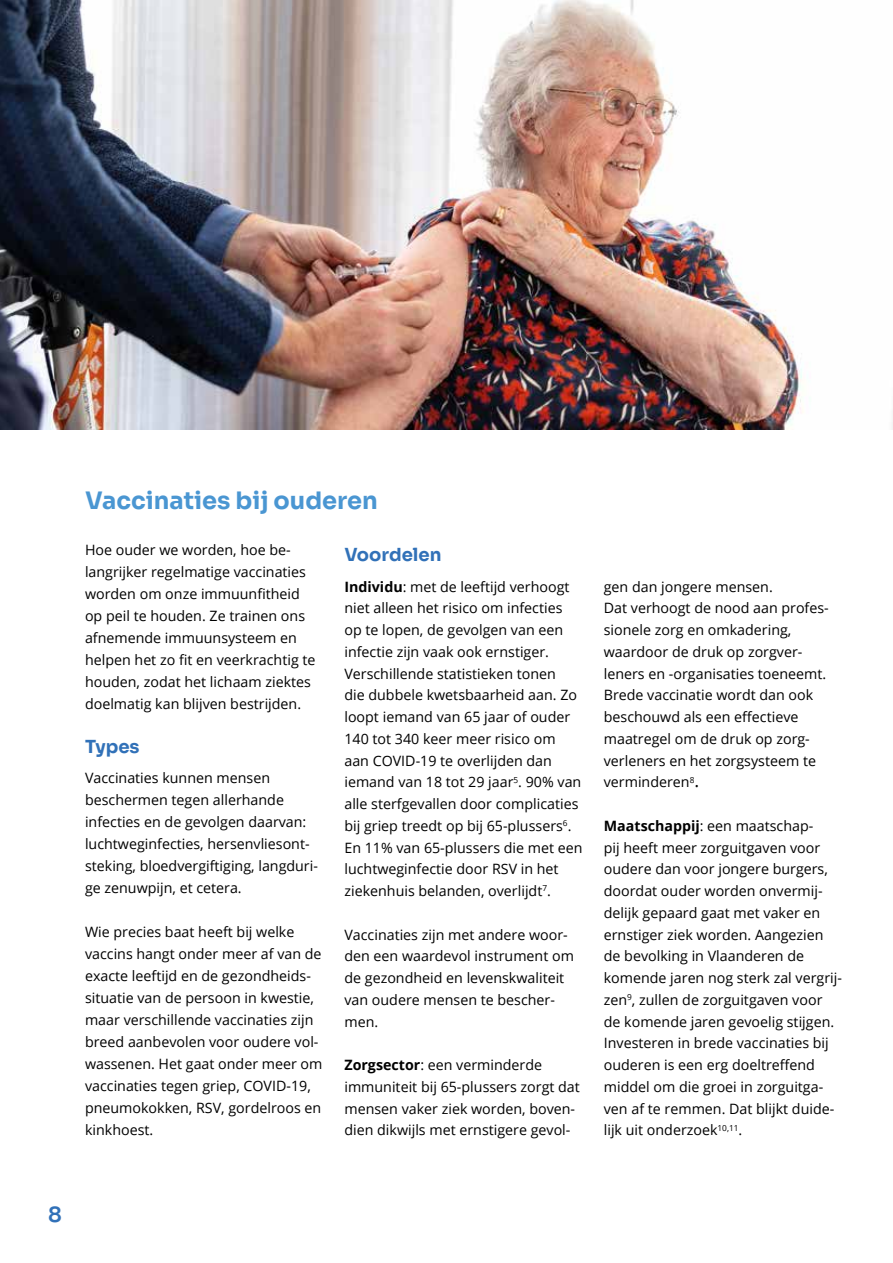
<style>
.page{position:relative;width:893px;height:1263px;background:#fff}
.page>*{position:absolute;margin:0;border:0;box-sizing:border-box;transform-origin:0 0}
.t1{font:700 24px "Sora";color:#4a96d2}
.t2{font:600 21px "Sora";color:#3171b8}
.t3{font:700 18px "Sora";color:#3171b8}
.t4{font:14.25px/21.8px "Open Sans";color:#000}
.s1{font-weight:700}
.s2{font-size:18px}
</style>
<div class="page">
<img style="left:0;top:0;width:804px;height:429px">
<h1 class="t1" style="left:85px;top:481px;width:294px">Vaccinaties bij ouderen</h1>
<p class="t4" style="left:85px;top:538px;width:232px">Hoe ouder we worden, hoe be&shy;langrijker regelmatige vaccinaties worden om onze immuunfitheid op peil te houden. Ze trainen ons afnemende immuunsysteem en helpen het zo fit en veerkrachtig te houden, zodat het lichaam ziektes doelmatig kan blijven bestrijden.</p>
<p class="t3" style="left:85px;top:731px;width:56px">Types</p>
<p class="t4" style="left:85px;top:767px;width:234px">Vaccinaties kunnen mensen beschermen tegen allerhande infecties en de gevolgen daarvan: luchtweginfecties, hersenvliesont&shy;steking, bloedvergiftiging, langduri&shy;ge zenuwpijn, et cetera.</p>
<p class="t4" style="left:85px;top:921px;width:239px">Wie precies baat heeft bij welke vaccins hangt onder meer af van de exacte leeftijd en de gezondheids&shy;situatie van de persoon in kwestie, maar verschillende vaccinaties zijn breed aanbevolen voor oudere vol&shy;wassenen. Het gaat onder meer om vaccinaties tegen griep, COVID-19, pneumokokken, RSV, gordelroos en kinkhoest.</p>
<p class="t3" style="left:344px;top:540px;width:99px">Voordelen</p>
<p class="t4" style="left:344px;top:575px;width:240px"><span class="s1">Individu</span>: met de leeftijd verhoogt niet alleen het risico om infecties op te lopen, de gevolgen van een infectie zijn vaak ook ernstiger.<br>Verschillende statistieken tonen<br>die dubbele kwetsbaarheid aan. Zo loopt iemand van 65 jaar of ouder 140 tot 340 keer meer risico om aan COVID-19 te overlijden dan iemand van 18 tot 29 jaar<sup>5</sup>. 90% van alle sterfgevallen door complicaties bij griep treedt op bij 65-plussers<sup>6</sup>.<br>En 11% van 65-plussers die met een luchtweginfectie door RSV in het ziekenhuis belanden, overlijdt<sup>7</sup>.</p>
<p class="t4" style="left:344px;top:923px;width:231px">Vaccinaties zijn met andere woor&shy;den een waardevol instrument om de gezondheid en levenskwaliteit van oudere mensen te bescher&shy;men.</p>
<p class="t4" style="left:344px;top:1054px;width:237px"><span class="s1">Zorgsector</span>: een verminderde immuniteit bij 65-plussers zorgt dat mensen vaker ziek worden, boven&shy;dien dikwijls met ernstigere gevol-</p>
<p class="t4" style="left:604px;top:575px;width:227px">gen dan jongere mensen.<br>Dat verhoogt de nood aan profes&shy;sionele zorg en omkadering, waardoor de druk op zorgver&shy;leners en -organisaties toeneemt.<br>Brede vaccinatie wordt dan ook beschouwd als een effectieve maatregel om de druk op zorg&shy;verleners en het zorgsysteem te verminderen<sup>8</sup><span class="s2">.</span></p>
<p class="t4" style="left:604px;top:814px;width:240px"><span class="s1">Maatschappij</span>: een maatschap-<br>pij heeft meer zorguitgaven voor oudere dan voor jongere burgers, doordat ouder worden onvermij&shy;delijk gepaard gaat met vaker en ernstiger ziek worden. Aangezien de bevolking in Vlaanderen de komende jaren nog sterk zal vergrij&shy;zen<sup>9</sup>, zullen de zorguitgaven voor de komende jaren gevoelig stijgen.<br>Investeren in brede vaccinaties bij ouderen is een erg doeltreffend middel om die groei in zorguitga&shy;ven af te remmen. Dat blijkt duide&shy;lijk uit onderzoek<sup>10,11</sup>.</p>
<h2 class="t2" style="left:48px;top:1197px;width:15px">8</h2>
</div>
